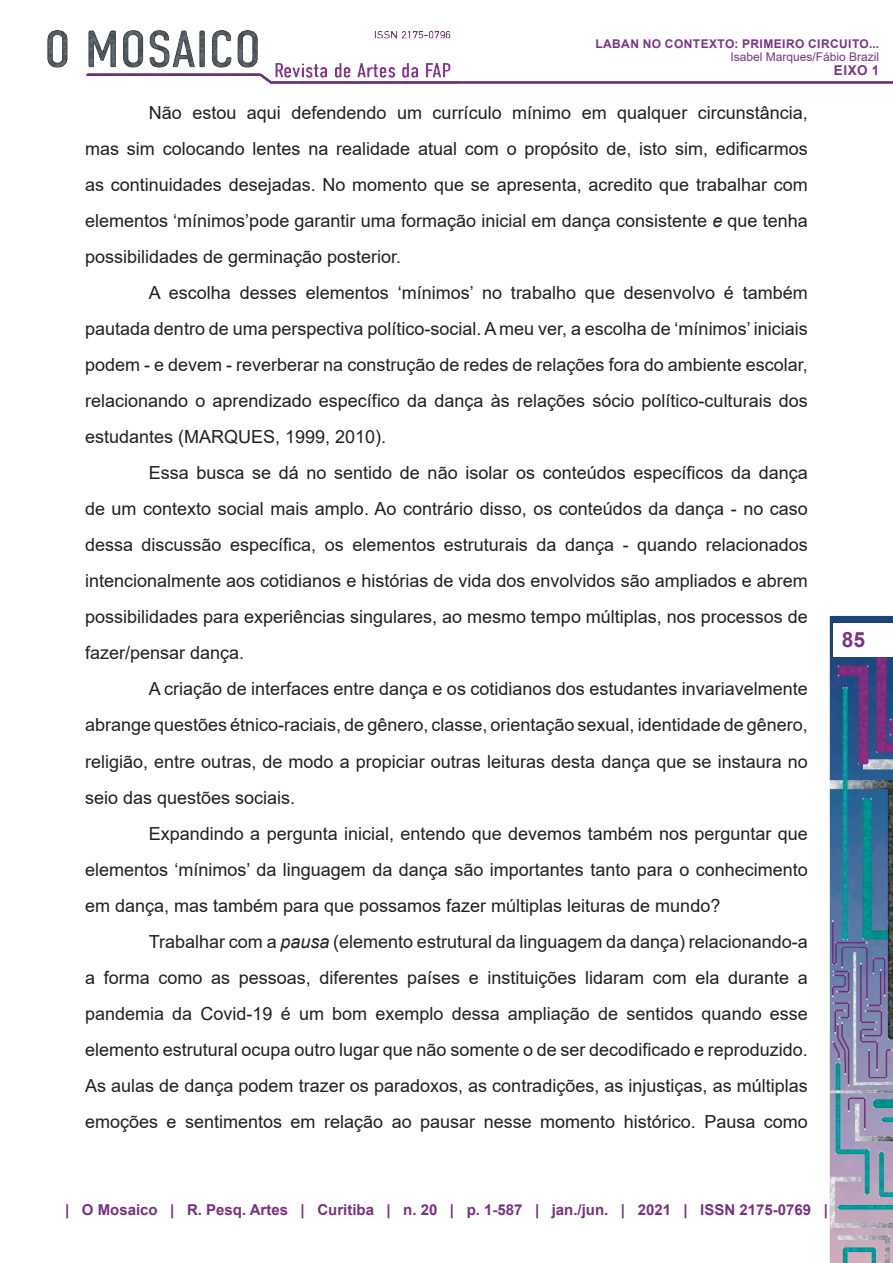
<style>
.page{position:relative;width:893px;height:1263px;background:#fff}
.page>*{position:absolute;margin:0;border:0;box-sizing:border-box;transform-origin:0 0}
.t1{font:700 21px "Arial";color:#7a3485}
.Corpo{font:18px/36px "Arial";color:#231f20;text-align:justify}
.t2{font:700 15px "Arial";color:#76327e}
.t3{font:700 13.5px "Arial";color:#7a3386}
.t4{font:700 12px "Arial";letter-spacing:.035em;color:#7a3386}
.t5{font:12px "Arial";color:#7a3386}
.s1{font-style:italic}
</style>
<div class="page">
<img style="left:47px;top:30px;width:846px;height:1233px">
<div style="left:833px;top:623px;width:60px;height:34px;background:#fff"></div>
<p class="t4" style="left:595px;top:35px;width:285px">LABAN NO CONTEXTO: PRIMEIRO CIRCUITO...</p>
<p class="t5" style="left:730px;top:49px;width:150px">Isabel Marques/Fábio Brazil</p>
<p class="t3" style="left:834px;top:60px;width:19px">Eixo</p>
<p class="t3" style="left:872px;top:60px;width:9px">1</p>
<p class="Corpo" style="left:85px;top:95px;width:724px;text-indent:64px">Não estou aqui defendendo um currículo mínimo em qualquer circunstância, mas sim colocando lentes na realidade atual com o propósito de, isto sim, edificarmos as continuidades desejadas. No momento que se apresenta, acredito que trabalhar com elementos ‘mínimos’pode garantir uma formação inicial em dança consistente <span class="s1">e</span> que tenha possibilidades de germinação posterior.</p>
<p class="Corpo" style="left:85px;top:275px;width:724px;text-indent:64px">A escolha desses elementos ‘mínimos’ no trabalho que desenvolvo é também pautada dentro de uma perspectiva político-social. A meu ver, a escolha de ‘mínimos’ iniciais podem - e devem - reverberar na construção de redes de relações fora do ambiente escolar, relacionando o aprendizado específico da dança às relações sócio político-culturais dos estudantes (MARQUES, 1999, 2010).</p>
<p class="Corpo" style="left:85px;top:455px;width:724px;text-indent:64px">Essa busca se dá no sentido de não isolar os conteúdos específicos da dança de um contexto social mais amplo. Ao contrário disso, os conteúdos da dança - no caso dessa discussão específica, os elementos estruturais da dança - quando relacionados intencionalmente aos cotidianos e histórias de vida dos envolvidos são ampliados e abrem possibilidades para experiências singulares, ao mesmo tempo múltiplas, nos processos de fazer/pensar dança.</p>
<p class="Corpo" style="left:85px;top:671px;width:724px;text-indent:64px">A criação de interfaces entre dança e os cotidianos dos estudantes invariavelmente abrange questões étnico-raciais, de gênero, classe, orientação sexual, identidade de gênero, religião, entre outras, de modo a propiciar outras leituras desta dança que se instaura no seio das questões sociais.</p>
<p class="Corpo" style="left:85px;top:815px;width:724px;text-indent:64px">Expandindo a pergunta inicial, entendo que devemos também nos perguntar que elementos ‘mínimos’ da linguagem da dança são importantes tanto para o conhecimento em dança, mas também para que possamos fazer múltiplas leituras de mundo?</p>
<p class="Corpo" style="left:85px;top:923px;width:724px;text-indent:64px">Trabalhar com a <span class="s1">pausa</span> (elemento estrutural da linguagem da dança) relacionando-a a forma como as pessoas, diferentes países e instituições lidaram com ela durante a pandemia da Covid-19 é um bom exemplo dessa ampliação de sentidos quando esse elemento estrutural ocupa outro lugar que não somente o de ser decodificado e reproduzido.<br>As aulas de dança podem trazer os paradoxos, as contradições, as injustiças, as múltiplas emoções e sentimentos em relação ao pausar nesse momento histórico. Pausa como</p>
<p class="t1" style="left:842px;top:625px;width:25px">85</p>
<p class="t2" style="left:65px;top:1199px;width:764px">| O Mosaico | R. Pesq. Artes | Curitiba | n. 20 | p. 1-587 | jan./jun. | 2021 | ISSN 2175-0769 |</p>
</div>
